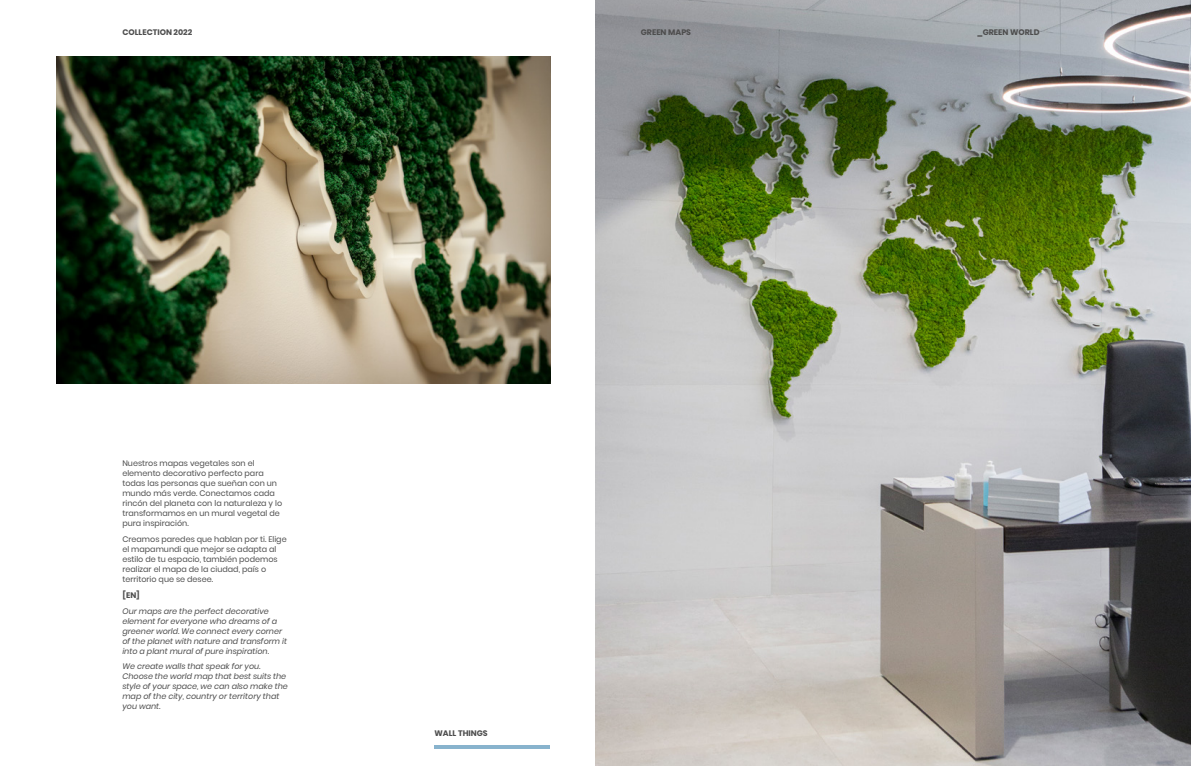
<style>
.page{position:relative;width:1191px;height:766px;background:#fff}
.page>*{position:absolute;margin:0;border:0;box-sizing:border-box;transform-origin:0 0}
.t1{font:8px/10px "Poppins";color:#4d4d4d}
.t2{font:italic 8px/10px "Poppins";color:#4d4d4d}
.t3{font:700 8px "Poppins";color:#4d4d4d}
</style>
<div class="page">
<img style="left:595px;top:0;width:596px;height:765px">
<img style="left:57px;top:57px;width:493px;height:326px">
<hr style="left:434px;top:745px;width:116px;height:3px;background:#88b3cd">
<p class="t3" style="left:122px;top:28px;width:71px">COLLECTION 2022</p>
<p class="t3" style="left:641px;top:28px;width:52px">GREEN MAPS</p>
<p class="t3" style="left:977px;top:28px;width:64px">_GREEN WORLD</p>
<p class="t1" style="left:122px;top:458px;width:161px">Nuestros mapas vegetales son el elemento decorativo perfecto para todas las personas que sueñan con un mundo más verde. Conectamos cada rincón del planeta con la naturaleza y lo transformamos en un mural vegetal de pura inspiración.</p>
<p class="t1" style="left:122px;top:534px;width:166px">Creamos paredes que hablan por ti. Elige el mapamundi que mejor se adapta al estilo de tu espacio, también podemos realizar el mapa de la ciudad, país o territorio que se desee.</p>
<p class="t3" style="left:122px;top:590px;width:19px">[EN]</p>
<p class="t2" style="left:122px;top:605px;width:166px">Our maps are the perfect decorative element for everyone who dreams of a greener world. We connect every corner of the planet with nature and transform it into a plant mural of pure inspiration.</p>
<p class="t2" style="left:122px;top:661px;width:167px">We create walls that speak for you.<br>Choose the world map that best suits the style of your space, we can also make the map of the city, country or territory that you want.</p>
<p class="t3" style="left:434px;top:728px;width:55px">WALL THINGS</p>
</div>
